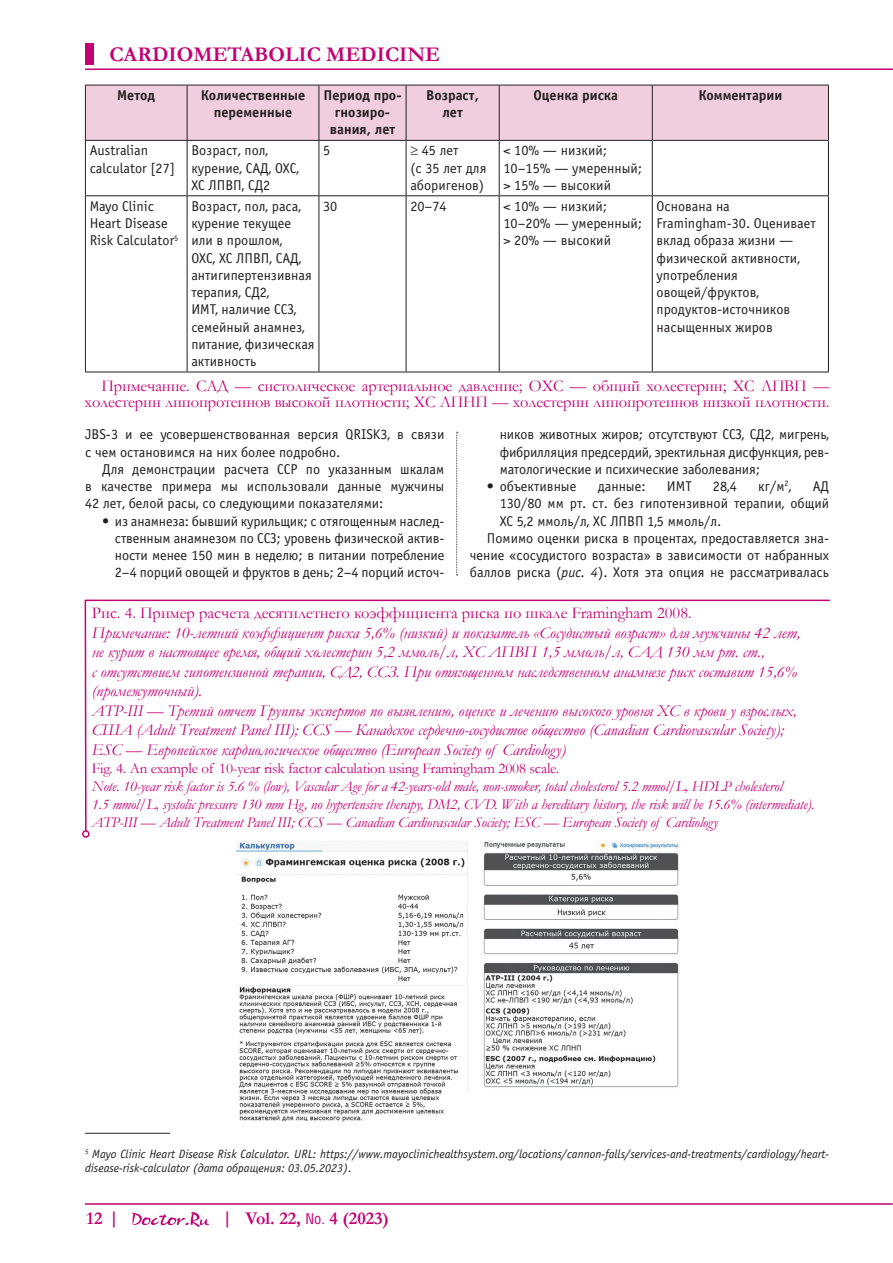
<style>
.page{position:relative;width:893px;height:1263px;background:#fff}
.page>*{position:absolute;margin:0;border:0;box-sizing:border-box;transform-origin:0 0}
.t1{font:700 21px "Garamond";color:#c30175}
.t2{font:700 18px "Garamond";color:#c30175}
.t3{font:italic 16.5px/19.5px "Garamond";color:#c30175}
.Osnova_text{font:16.5px/15.8px "Garamond";letter-spacing:-.01em;color:#c30175;text-align:right}
.t4{font:italic 15px/18px "Garamond";letter-spacing:-.01em;color:#c30175}
.t5{font:15px "Garamond";letter-spacing:-.01em;color:#c30175}
.lit_2{font:14.25px/17.2px "Officina Sans C";color:#231f20}
.lit_2-2{font:700 14.25px/17.2px "Officina Sans C";color:#231f20;text-align:center}
.Osnova_text-2{font:italic 12px/14.2px "Officina Sans C";color:#231f20}
.s1{font-style:italic}
.s2{font-family:"Helios Cond";font-weight:400;font-size:15px}
</style>
<div class="page">
<div style="left:85px;top:43px;width:9px;height:21px;background:#c30175"></div>
<hr style="left:85px;top:68px;width:808px;height:2px;background:#c30175">
<hr style="left:85px;top:1203px;width:808px;height:2px;background:#c30175">
<svg style="left:132px;top:1212px;width:77px;height:15px"></svg>
<div style="left:86px;top:86px;width:742px;height:54px;background:#f0cedd"></div>
<hr style="left:85px;top:85px;width:102px;height:1px;background:#231f20">
<hr style="left:85px;top:85px;width:1px;height:55px;background:#231f20">
<hr style="left:187px;top:85px;width:132px;height:1px;background:#231f20">
<hr style="left:187px;top:85px;width:1px;height:55px;background:#231f20">
<hr style="left:319px;top:85px;width:87px;height:1px;background:#231f20">
<hr style="left:319px;top:85px;width:1px;height:55px;background:#231f20">
<hr style="left:406px;top:85px;width:93px;height:1px;background:#231f20">
<hr style="left:406px;top:85px;width:1px;height:55px;background:#231f20">
<hr style="left:499px;top:85px;width:153px;height:1px;background:#231f20">
<hr style="left:499px;top:85px;width:1px;height:55px;background:#231f20">
<hr style="left:652px;top:85px;width:177px;height:1px;background:#231f20">
<hr style="left:652px;top:85px;width:1px;height:55px;background:#231f20">
<hr style="left:828px;top:85px;width:1px;height:55px;background:#231f20">
<hr style="left:85px;top:140px;width:102px;height:1px;background:#231f20">
<hr style="left:85px;top:141px;width:1px;height:54px;background:#231f20">
<hr style="left:187px;top:140px;width:132px;height:1px;background:#231f20">
<hr style="left:187px;top:141px;width:1px;height:54px;background:#231f20">
<hr style="left:319px;top:140px;width:87px;height:1px;background:#231f20">
<hr style="left:319px;top:141px;width:1px;height:54px;background:#231f20">
<hr style="left:406px;top:140px;width:93px;height:1px;background:#231f20">
<hr style="left:406px;top:141px;width:1px;height:54px;background:#231f20">
<hr style="left:499px;top:140px;width:153px;height:1px;background:#231f20">
<hr style="left:499px;top:141px;width:1px;height:54px;background:#231f20">
<hr style="left:652px;top:140px;width:177px;height:1px;background:#231f20">
<hr style="left:652px;top:141px;width:1px;height:54px;background:#231f20">
<hr style="left:828px;top:141px;width:1px;height:54px;background:#231f20">
<hr style="left:85px;top:195px;width:102px;height:1px;background:#231f20">
<hr style="left:85px;top:196px;width:1px;height:176px;background:#231f20">
<hr style="left:187px;top:195px;width:132px;height:1px;background:#231f20">
<hr style="left:187px;top:196px;width:1px;height:176px;background:#231f20">
<hr style="left:319px;top:195px;width:87px;height:1px;background:#231f20">
<hr style="left:319px;top:196px;width:1px;height:176px;background:#231f20">
<hr style="left:406px;top:195px;width:93px;height:1px;background:#231f20">
<hr style="left:406px;top:196px;width:1px;height:176px;background:#231f20">
<hr style="left:499px;top:195px;width:153px;height:1px;background:#231f20">
<hr style="left:499px;top:196px;width:1px;height:176px;background:#231f20">
<hr style="left:652px;top:195px;width:177px;height:1px;background:#231f20">
<hr style="left:652px;top:196px;width:1px;height:176px;background:#231f20">
<hr style="left:828px;top:196px;width:1px;height:176px;background:#231f20">
<hr style="left:85px;top:372px;width:102px;height:1px;background:#231f20">
<hr style="left:187px;top:372px;width:132px;height:1px;background:#231f20">
<hr style="left:319px;top:372px;width:87px;height:1px;background:#231f20">
<hr style="left:406px;top:372px;width:93px;height:1px;background:#231f20">
<hr style="left:499px;top:372px;width:153px;height:1px;background:#231f20">
<hr style="left:652px;top:372px;width:177px;height:1px;background:#231f20">
<hr style="left:85px;top:1133px;width:85px;height:1px;background:#231f20">
<svg style="left:84px;top:599px;width:746px;height:231px"></svg>
<div style="left:82px;top:830px;width:8px;height:8px;border:2px solid #c30175;border-radius:50%"></div>
<img style="left:236px;top:840px;width:443px;height:282px">
<svg style="left:456px;top:432px;width:2px;height:144px"></svg>
<h1 class="t1" style="left:109px;top:40px;width:332px">CARDIOMETABOLIC MEDICINE</h1>
<p class="lit_2-2" style="left:117px;top:87px;width:39px">Метод</p>
<p class="lit_2-2" style="left:201px;top:87px;width:106px">Количественные переменные</p>
<p class="lit_2-2" style="left:323px;top:87px;width:80px">Период про&shy;гнозиро&shy;вания, лет</p>
<p class="lit_2-2" style="left:426px;top:87px;width:54px">Возраст, лет</p>
<p class="lit_2-2" style="left:533px;top:87px;width:86px">Оценка риска</p>
<p class="lit_2-2" style="left:698px;top:87px;width:86px">Комментарии</p>
<p class="lit_2" style="left:90px;top:142px;width:87px">Australian calculator [27]</p>
<p class="lit_2" style="left:191px;top:142px;width:109px">Возраст, пол, курение, САД, ОХС,<br>ХС ЛПВП, СД2</p>
<p class="lit_2" style="left:323px;top:142px;width:9px">5</p>
<p class="lit_2" style="left:410px;top:142px;width:50px">≥ 45 лет</p>
<p class="lit_2" style="left:503px;top:142px;width:105px">&lt; 10% — низкий;</p>
<p class="lit_2" style="left:503px;top:159px;width:140px">10–15% — умеренный;</p>
<p class="lit_2" style="left:503px;top:177px;width:109px">&gt; 15% — высокий</p>
<p class="lit_2" style="left:410px;top:159px;width:78px">(с 35 лет для аборигенов)</p>
<p class="lit_2" style="left:90px;top:198px;width:90px">Mayo Clinic<br>Heart Disease<br>Risk Calculator<sup>5</sup></p>
<p class="lit_2" style="left:191px;top:198px;width:125px">Возраст, пол, раса, курение текущее или в прошлом,<br>ОХС, ХС ЛПВП, САД, антигипертензивная терапия, СД2,<br>ИМТ, наличие ССЗ, семейный анамнез, питание, физическая активность</p>
<p class="lit_2" style="left:323px;top:198px;width:16px">30</p>
<p class="lit_2" style="left:410px;top:198px;width:38px">20–74</p>
<p class="lit_2" style="left:503px;top:198px;width:105px">&lt; 10% — низкий;</p>
<p class="lit_2" style="left:503px;top:215px;width:140px">10–20% — умеренный;</p>
<p class="lit_2" style="left:503px;top:232px;width:109px">&gt; 20% — высокий</p>
<p class="lit_2" style="left:657px;top:198px;width:161px">Основана на<br>Framingham-30. Оценивает вклад образа жизни — физической активности, употребления</p>
<p class="lit_2" style="left:657px;top:284px;width:135px">овощей/фруктов, продуктов-источников насыщенных жиров</p>
<p class="Osnova_text" style="left:85px;top:377px;width:746px">Примечание. САД — систолическое артериальное давление; ОХС — общий холестерин; ХС ЛПВП — холестерин липопротеинов высокой плотности; ХС ЛПНП — холестерин липопротеинов низкой плотности.</p>
<p class="lit_2" style="left:85px;top:426px;width:361px">JBS-3 и ее усовершенствованная версия QRISK3, в связи с чем остановимся на них более подробно.</p>
<p class="lit_2" style="left:85px;top:461px;width:361px;text-align:justify;text-indent:17px">Для демонстрации расчета ССР по указанным шкалам в качестве примера мы использовали данные мужчины 42 лет, белой расы, со следующими показателями:</p>
<p class="lit_2" style="left:115px;top:512px;width:331px;text-align:justify;text-indent:-13px">• из анамнеза: бывший курильщик; с отягощенным наслед&shy;ственным анамнезом по ССЗ; уровень физической актив&shy;ности менее 150 мин в неделю; в питании потребление 2–4 порций овощей и фруктов в день; 2–4 порций источ-</p>
<p class="lit_2" style="left:500px;top:426px;width:331px;text-align:justify">ников животных жиров; отсутствуют ССЗ, СД2, мигрень, фибрилляция предсердий, эректильная дисфункция, рев&shy;матологические и психические заболевания;</p>
<p class="lit_2" style="left:487px;top:478px;width:91px">• объективные</p>
<p class="lit_2" style="left:598px;top:478px;width:49px">данные:</p>
<p class="lit_2" style="left:667px;top:478px;width:26px">ИМТ</p>
<p class="lit_2" style="left:713px;top:478px;width:26px">28,4</p>
<p class="lit_2" style="left:758px;top:478px;width:35px">кг/м<sup>2</sup>,</p>
<p class="lit_2" style="left:500px;top:478px;width:331px;text-align:justify;text-indent:313px">АД 130/80 мм рт. ст. без гипотензивной терапии, общий ХС 5,2 ммоль/л, ХС ЛПВП 1,5 ммоль/л.</p>
<p class="lit_2" style="left:470px;top:530px;width:361px;text-align:justify;text-indent:17px">Помимо оценки риска в процентах, предоставляется зна&shy;чение «сосудистого возраста» в зависимости от набранных баллов риска (<span class="s1">рис. 4</span>). Хотя эта опция не рассматривалась</p>
<p class="Osnova_text" style="left:92px;top:605px;width:601px">Рис. 4. Пример расчета десятилетнего коэффициента риска по шкале Framingham 2008.</p>
<p class="t3" style="left:92px;top:622px;width:710px">Примечание: 10-летний коэффициент риска 5,6% (низкий) и показатель «Сосудистый возраст» для мужчины 42 лет, не курит в настоящее время, общий холестерин 5,2 ммоль/л, ХС ЛПВП 1,5 ммоль/л, САД 130 мм рт. ст.,<br>с отсутствием гипотензивной терапии, СД2, ССЗ. При отягощенном наследственном анамнезе риск составит 15,6% (промежуточный).</p>
<p class="t3" style="left:92px;top:700px;width:706px">ATP-III — Третий отчет Группы экспертов по выявлению, оценке и лечению высокого уровня ХС в крови у взрослых,<br>США (Adult Treatment Panel III); CCS — Канадское сердечно-сосудистое общество (Canadian Cardiovascular Society);<br>ESC — Европейское кардиологическое общество (European Society of Cardiology)</p>
<p class="t5" style="left:92px;top:758px;width:469px">Fig. 4. An example of 10-year risk factor calculation using Framingham 2008 scale.</p>
<p class="t4" style="left:92px;top:776px;width:724px">Note. 10-year risk factor is 5.6 % (low), Vascular Age for a 42-years-old male, non-smoker, total cholesterol 5.2 mmol/L, HDLP cholesterol<br>1.5 mmol/L, systolic pressure 130 mm Hg, no hypertensive therapy, DM2, CVD. With a hereditary history, the risk will be 15.6% (intermediate).</p>
<p class="t4" style="left:92px;top:812px;width:628px">ATP-III — Adult Treatment Panel III; CCS — Canadian Cardiovascular Society; ESC — European Society of Cardiology</p>
<p class="Osnova_text-2" style="left:85px;top:1147px;width:746px"><sup>5</sup> Mayo Clinic Heart Disease Risk Calculator. URL: https://www.mayoclinichealthsystem.org/locations/cannon-falls/services-and-treatments/cardiology/heart&shy;disease-risk-calculator (дата обращения: 03.05.2023).</p>
<p class="t2" style="left:86px;top:1206px;width:34px">12 |</p>
<p class="t2" style="left:222px;top:1206px;width:168px">| Vol. 22, <span class="s2">No.</span> 4 (2023)</p>
</div>
